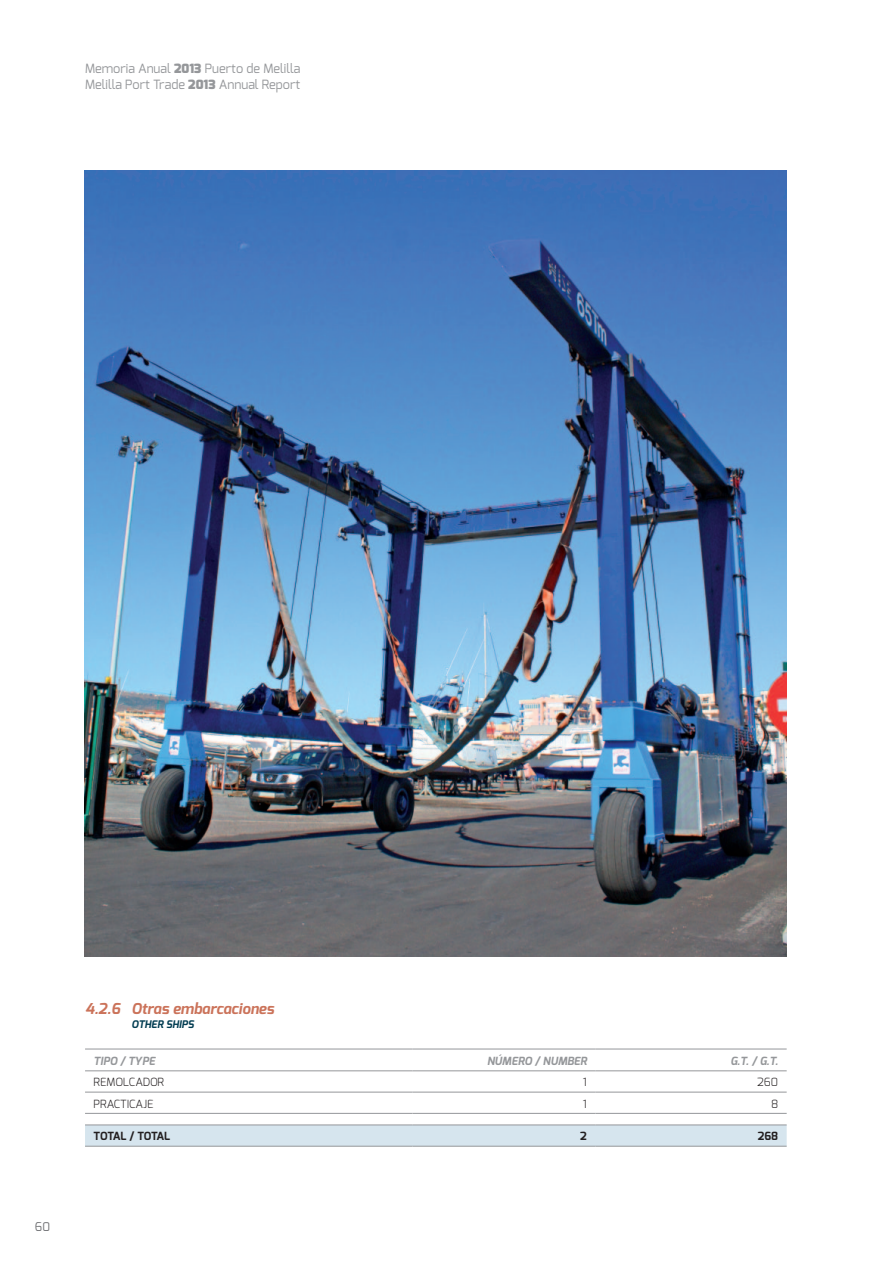
<style>
.page{position:relative;width:893px;height:1263px;background:#fff}
.page>*{position:absolute;margin:0;border:0;box-sizing:border-box;transform-origin:0 0}
.t1{font:italic 700 15px "Exo";color:#cb735a}
.t2{font:12.75px/16.5px "Exo";color:#95979a}
.t3{font:12px "Exo";color:#6c6d70}
.t4{font:italic 700 11.25px "Exo";color:#95979a}
.t5{font:300 11.25px "Exo";color:#231f20}
.t6{font:700 11.25px "Exo";letter-spacing:-.02em;color:#231f20}
.t7{font:italic 700 10.5px "Exo";color:#003c51}
.s1{font-weight:900}
</style>
<div class="page">
<div style="left:85px;top:1126px;width:702px;height:20px;background:#d6e5ee"></div>
<hr style="left:85px;top:1125px;width:327px;height:1px;background:#95979a">
<hr style="left:412px;top:1125px;width:183px;height:1px;background:#95979a">
<hr style="left:595px;top:1125px;width:192px;height:1px;background:#95979a">
<hr style="left:85px;top:1146px;width:327px;height:1px;background:#95979a">
<hr style="left:412px;top:1146px;width:183px;height:1px;background:#95979a">
<hr style="left:595px;top:1146px;width:192px;height:1px;background:#95979a">
<hr style="left:85px;top:1049px;width:327px;height:1px;background:#95979a">
<hr style="left:412px;top:1049px;width:183px;height:1px;background:#95979a">
<hr style="left:595px;top:1049px;width:192px;height:1px;background:#95979a">
<hr style="left:85px;top:1070px;width:327px;height:1px;background:#95979a">
<hr style="left:412px;top:1070px;width:183px;height:1px;background:#95979a">
<hr style="left:595px;top:1070px;width:192px;height:1px;background:#95979a">
<hr style="left:85px;top:1092px;width:327px;height:1px;background:#95979a">
<hr style="left:412px;top:1092px;width:183px;height:1px;background:#95979a">
<hr style="left:595px;top:1092px;width:192px;height:1px;background:#95979a">
<hr style="left:85px;top:1113px;width:327px;height:1px;background:#95979a">
<hr style="left:412px;top:1113px;width:183px;height:1px;background:#95979a">
<hr style="left:595px;top:1113px;width:192px;height:1px;background:#95979a">
<img style="left:85px;top:170px;width:702px;height:787px">
<p class="t2" style="left:85px;top:60px;width:217px">Memoria Anual <span class="s1">2013</span> Puerto de Melilla<br>Melilla Port Trade <span class="s1">2013</span> Annual Report</p>
<p class="t3" style="left:35px;top:1218px;width:17px">60</p>
<p class="t1" style="left:85px;top:999px;width:191px">4.2.6 Otras embarcaciones</p>
<p class="t7" style="left:132px;top:1017px;width:54px">OTHER ships</p>
<p class="t4" style="left:94px;top:1053px;width:63px">TIPO / TYPE</p>
<p class="t4" style="left:487px;top:1053px;width:101px">NÚMERO / NUMBER</p>
<p class="t4" style="left:730px;top:1053px;width:49px">G.T. / G.T.</p>
<p class="t5" style="left:94px;top:1075px;width:72px">REMOLCADOR</p>
<p class="t5" style="left:583px;top:1075px;width:6px">1</p>
<p class="t5" style="left:757px;top:1075px;width:23px">260</p>
<p class="t5" style="left:94px;top:1096px;width:61px">PRACTICAJE</p>
<p class="t5" style="left:583px;top:1096px;width:6px">1</p>
<p class="t5" style="left:771px;top:1096px;width:9px">8</p>
<p class="t6" style="left:94px;top:1129px;width:78px">TOTAL / TOTAL</p>
<p class="t6" style="left:580px;top:1129px;width:8px">2</p>
<p class="t6" style="left:758px;top:1129px;width:22px">268</p>
</div>
